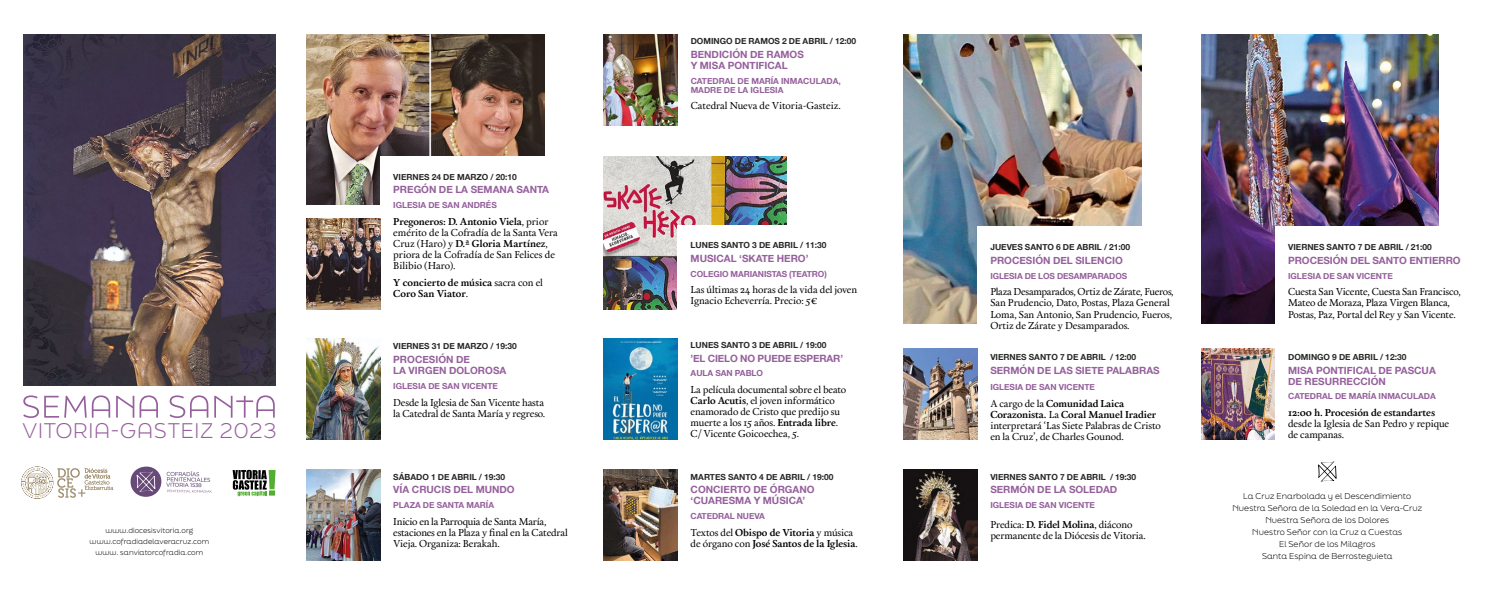
<style>
.page{position:relative;width:1489px;height:596px;background:#fff}
.page>*{position:absolute;margin:0;border:0;box-sizing:border-box;transform-origin:0 0}
.t1{font:300 20px "Final Six";letter-spacing:.045em;color:#95609c}
.t2{font:10px/11px "Calendas Plus";letter-spacing:-.01em;color:#000}
.t3{font:700 10px/11px "Helvetica Neue";color:#95609c}
.t4{font:700 10px/11px "Calendas Plus";letter-spacing:-.005em;color:#000}
.t5{font:700 8.4px "Helvetica Neue";color:#282827}
.t6{font:700 8.4px/9px "Helvetica Neue";color:#95609c}
.t7{font:300 8px/12px "Final Six";letter-spacing:.01em;color:#000;text-align:center}
.t8{font:300 7px/11.1px "Final Six";letter-spacing:.01em;color:#000;text-align:center}
.s1{font-weight:700}
.s2{font-weight:400}
</style>
<div class="page">
<img style="left:306px;top:34px;width:238px;height:170px">
<img style="left:903px;top:34px;width:237px;height:289px">
<img style="left:1201px;top:34px;width:237px;height:289px">
<div style="left:1274px;top:226px;width:206px;height:109px;background:#fff"></div>
<svg style="left:1318px;top:461px;width:18px;height:20px"></svg>
<div style="left:380px;top:156px;width:192px;height:158px;background:#fff"></div>
<div style="left:977px;top:226px;width:203px;height:109px;background:#fff"></div>
<img style="left:603px;top:156px;width:183px;height:153px">
<div style="left:677px;top:225px;width:203px;height:110px;background:#fff"></div>
<img style="left:603px;top:34px;width:74px;height:91px">
<img style="left:603px;top:339px;width:74px;height:100px">
<svg style="left:23px;top:395px;width:252px;height:23px"></svg>
<svg style="left:130px;top:466px;width:82px;height:30px"></svg>
<svg style="left:21px;top:466px;width:92px;height:32px"></svg>
<svg style="left:232px;top:469px;width:43px;height:27px"></svg>
<img style="left:23px;top:34px;width:252px;height:352px">
<img style="left:603px;top:469px;width:74px;height:91px">
<img style="left:306px;top:218px;width:74px;height:91px">
<img style="left:306px;top:339px;width:74px;height:100px">
<img style="left:1201px;top:348px;width:73px;height:91px">
<img style="left:306px;top:469px;width:74px;height:91px">
<img style="left:903px;top:469px;width:74px;height:91px">
<img style="left:903px;top:348px;width:74px;height:91px">
<h1 class="t1" style="left:22px;top:416px;width:255px">VITORIA-GASTEIZ 2023</h1>
<p class="t8" style="left:90px;top:524px;width:121px">www.diocesisvitoria.org www.cofradiadelaveracruz.com www. sanviatorcofradia.com</p>
<p class="t5" style="left:393px;top:170px;width:125px">VIERNES 24 DE MARZO / 20:10</p>
<p class="t3" style="left:393px;top:184px;width:157px">PREGÓN DE LA SEMANA SANTA</p>
<p class="t6" style="left:393px;top:201px;width:105px">IGLESIA DE SAN ANDRÉS</p>
<p class="t2" style="left:393px;top:215px;width:166px"><span class="s1">Pregoneros: D. Antonio Viela</span>, prior emérito de la Cofradía de la Santa Vera<br>Cruz (Haro) y <span class="s1">D.ª Gloria Martínez</span>, priora de la Cofradía de San Felices de<br>Bilibio (Haro).</p>
<p class="t4" style="left:393px;top:276px;width:151px">Y concierto de música <span class="s2">sacra con el<br></span>Coro San Viator<span class="s2">.</span></p>
<p class="t5" style="left:393px;top:339px;width:125px">VIERNES 31 DE MARZO / 19:30</p>
<p class="t3" style="left:393px;top:354px;width:114px">PROCESIÓN DE<br>LA VIRGEN DOLOROSA</p>
<p class="t6" style="left:393px;top:381px;width:106px">IGLESIA DE SAN VICENTE</p>
<p class="t2" style="left:393px;top:396px;width:153px">Desde la Iglesia de San Vicente hasta la Catedral de Santa María y regreso.</p>
<p class="t5" style="left:393px;top:469px;width:113px">SÁBADO 1 DE ABRIL / 19:30</p>
<p class="t3" style="left:393px;top:484px;width:123px">VÍA CRUCIS DEL MUNDO</p>
<p class="t6" style="left:393px;top:500px;width:102px">PLAZA DE SANTA MARÍA</p>
<p class="t2" style="left:393px;top:515px;width:176px">Inicio en la Parroquia de Santa María, estaciones en la Plaza y final en la Catedral<br>Vieja. Organiza: Berakah.</p>
<p class="t5" style="left:690px;top:35px;width:167px">DOMINGO DE RAMOS 2 DE ABRIL / 12:00</p>
<p class="t3" style="left:690px;top:49px;width:115px">BENDICIÓN DE RAMOS<br>Y MISA PONTIFICAL</p>
<p class="t6" style="left:690px;top:76px;width:152px">CATEDRAL DE MARÍA INMACULADA,<br>MADRE DE LA IGLESIA</p>
<p class="t2" style="left:690px;top:100px;width:152px">Catedral Nueva de Vitoria-Gasteiz.</p>
<p class="t5" style="left:690px;top:238px;width:137px">LUNES SANTO 3 DE ABRIL / 11:30</p>
<p class="t3" style="left:690px;top:253px;width:119px">MUSICAL ‘SKATE HERO’</p>
<p class="t6" style="left:690px;top:269px;width:138px">COLEGIO MARIANISTAS (TEATRO)</p>
<p class="t2" style="left:690px;top:284px;width:168px">Las últimas 24 horas de la vida del joven<br>Ignacio Echeverría. Precio: 5€</p>
<p class="t5" style="left:690px;top:338px;width:137px">LUNES SANTO 3 DE ABRIL / 19:00</p>
<p class="t3" style="left:690px;top:352px;width:154px">’EL CIELO NO PUEDE ESPERAR’</p>
<p class="t6" style="left:690px;top:369px;width:74px">AULA SAN PABLO</p>
<p class="t2" style="left:690px;top:383px;width:157px">La película documental sobre el beato <span class="s1">Carlo Acutis</span>, el joven informático enamorado de Cristo que predijo su muerte a los 15 años. <span class="s1">Entrada libre</span>.<br>C/ Vicente Goicoechea, 5.</p>
<p class="t5" style="left:690px;top:469px;width:144px">MARTES SANTO 4 DE ABRIL / 19:00</p>
<p class="t3" style="left:690px;top:484px;width:125px">CONCIERTO DE ÓRGANO ‘CUARESMA Y MÚSICA’</p>
<p class="t6" style="left:690px;top:511px;width:76px">CATEDRAL NUEVA</p>
<p class="t4" style="left:690px;top:526px;width:169px"><span class="s2">Textos del</span> Obispo de Vitoria <span class="s2">y música de órgano con</span> José Santos de la Iglesia<span class="s2">.</span></p>
<p class="t5" style="left:990px;top:240px;width:141px">JUEVES SANTO 6 DE ABRIL / 21:00</p>
<p class="t3" style="left:990px;top:255px;width:134px">PROCESIÓN DEL SILENCIO</p>
<p class="t6" style="left:990px;top:271px;width:138px">IGLESIA DE LOS DESAMPARADOS</p>
<p class="t2" style="left:990px;top:286px;width:185px">Plaza Desamparados, Ortiz de Zárate, Fueros, San Prudencio, Dato, Postas, Plaza General Loma, San Antonio, San Prudencio, Fueros, Ortiz de Zárate y Desamparados.</p>
<p class="t5" style="left:990px;top:350px;width:147px">VIERNES SANTO 7 DE ABRIL / 12:00</p>
<p class="t3" style="left:990px;top:364px;width:171px">SERMÓN DE LAS SIETE PALABRAS</p>
<p class="t6" style="left:990px;top:383px;width:106px">IGLESIA DE SAN VICENTE</p>
<p class="t2" style="left:990px;top:397px;width:172px">A cargo de la <span class="s1">Comunidad Laica Corazonista.</span> La <span class="s1">Coral Manuel Iradier </span>interpretará ‘Las Siete Palabras de Cristo en la Cruz’, de Charles Gounod.</p>
<p class="t5" style="left:990px;top:469px;width:147px">VIERNES SANTO 7 DE ABRIL / 19:30</p>
<p class="t3" style="left:990px;top:484px;width:128px">SERMÓN DE LA SOLEDAD</p>
<p class="t6" style="left:990px;top:500px;width:106px">IGLESIA DE SAN VICENTE</p>
<p class="t2" style="left:990px;top:518px;width:157px">Predica: <span class="s1">D. Fidel Molina</span>, diácono permanente de la Diócesis de Vitoria.</p>
<p class="t5" style="left:1287px;top:240px;width:145px">VIERNES SANTO 7 DE ABRIL / 21:00</p>
<p class="t3" style="left:1287px;top:255px;width:174px">PROCESIÓN DEL SANTO ENTIERRO</p>
<p class="t6" style="left:1287px;top:271px;width:106px">IGLESIA DE SAN VICENTE</p>
<p class="t2" style="left:1287px;top:286px;width:174px">Cuesta San Vicente, Cuesta San Francisco,<br>Mateo de Moraza, Plaza Virgen Blanca,<br>Postas, Paz, Portal del Rey y San Vicente.</p>
<p class="t5" style="left:1287px;top:350px;width:120px">DOMINGO 9 DE ABRIL / 12:30</p>
<p class="t3" style="left:1287px;top:364px;width:149px">MISA PONTIFICAL DE PASCUA<br>DE RESURRECCIÓN</p>
<p class="t6" style="left:1287px;top:392px;width:149px">CATEDRAL DE MARÍA INMACULADA</p>
<p class="t4" style="left:1287px;top:406px;width:148px">12:00 h. Procesión de estandartes</p>
<p class="t2" style="left:1287px;top:417px;width:162px">desde la Iglesia de San Pedro y repique de campanas.</p>
<p class="t7" style="left:1232px;top:489px;width:191px">La Cruz Enarbolada y el Descendimiento Nuestra Señora de la Soledad en la Vera-Cruz Nuestra Señora de los Dolores<br>Nuestro Señor con la Cruz a Cuestas<br>El Señor de los Milagros<br>Santa Espina de Berrosteguieta</p>
</div>
